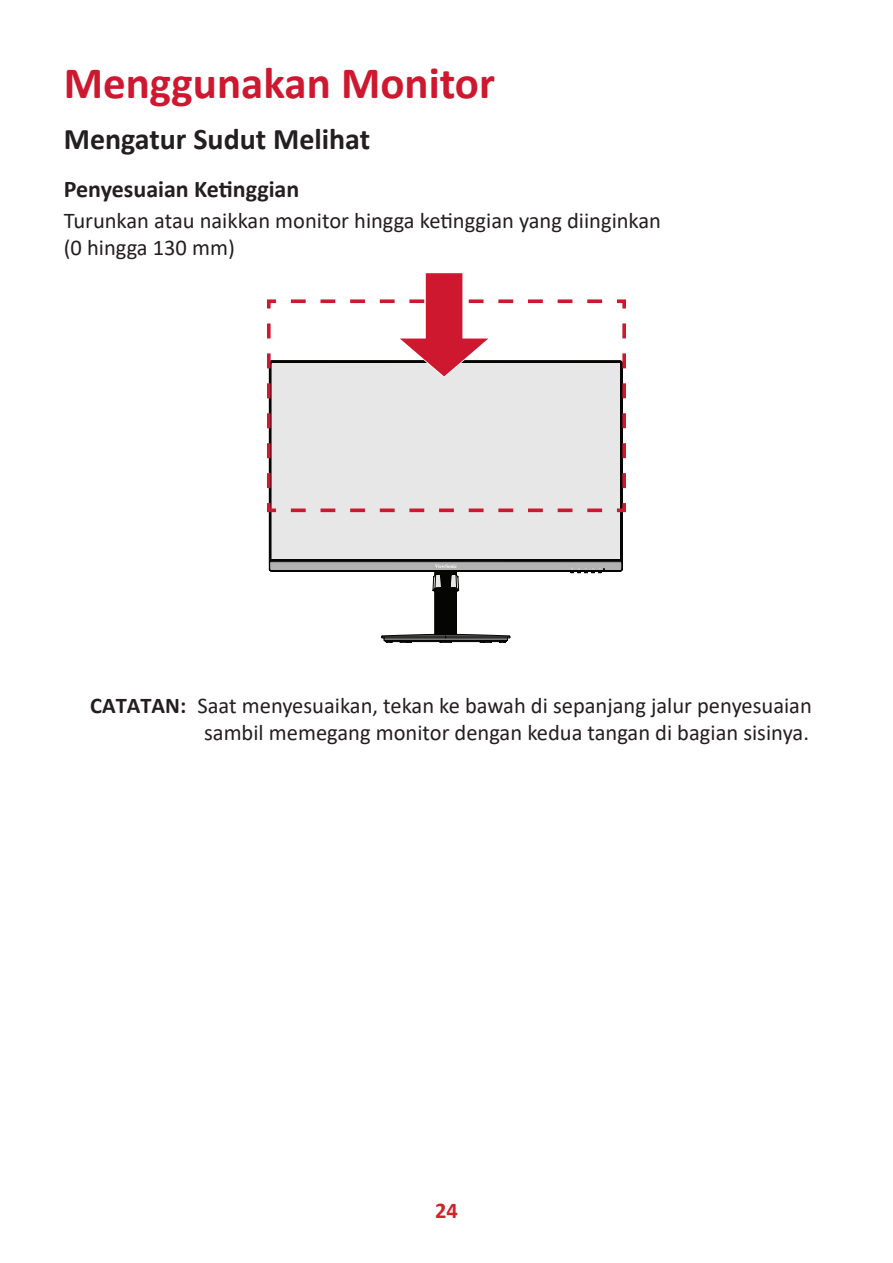
<style>
.page{position:relative;width:893px;height:1263px;background:#fff}
.page>*{position:absolute;margin:0;border:0;box-sizing:border-box;transform-origin:0 0}
.t1{font:700 45px "Calibri";color:#ce182f}
.t2{font:700 30px "Calibri";color:#231f20}
.t3{font:700 24px "Calibri";color:#231f20}
.t4{font:22.5px/27px "Calibri";color:#231f20}
.t5{font:700 22.5px "Calibri";color:#d1232a}
.s1{font-weight:700}
</style>
<div class="page">
<svg style="left:269px;top:514px;width:354px;height:59px;background:#d0d0d0"></svg>
<svg style="left:381px;top:547px;width:129px;height:96px"></svg>
<svg style="left:571px;top:567px;width:34px;height:6px"></svg>
<svg style="left:267px;top:273px;width:359px;height:241px"></svg>
<h1 class="t1" style="left:64px;top:52px;width:433px">Menggunakan Monitor</h1>
<h2 class="t2" style="left:64px;top:117px;width:308px">Mengatur Sudut Melihat</h2>
<p class="t3" style="left:64px;top:172px;width:237px">Penyesuaian Ketinggian</p>
<p class="t4" style="left:64px;top:207px;width:599px">Turunkan atau naikkan monitor hingga ketinggian yang diinginkan (0 hingga 130 mm)</p>
<p class="t4" style="left:90px;top:692px;width:723px;text-align:right"><span class="s1">CATATAN:</span> Saat menyesuaikan, tekan ke bawah di sepanjang jalur penyesuaian sambil memegang monitor dengan kedua tangan di bagian sisinya.</p>
<p class="t5" style="left:435px;top:1194px;width:24px">24</p>
</div>
